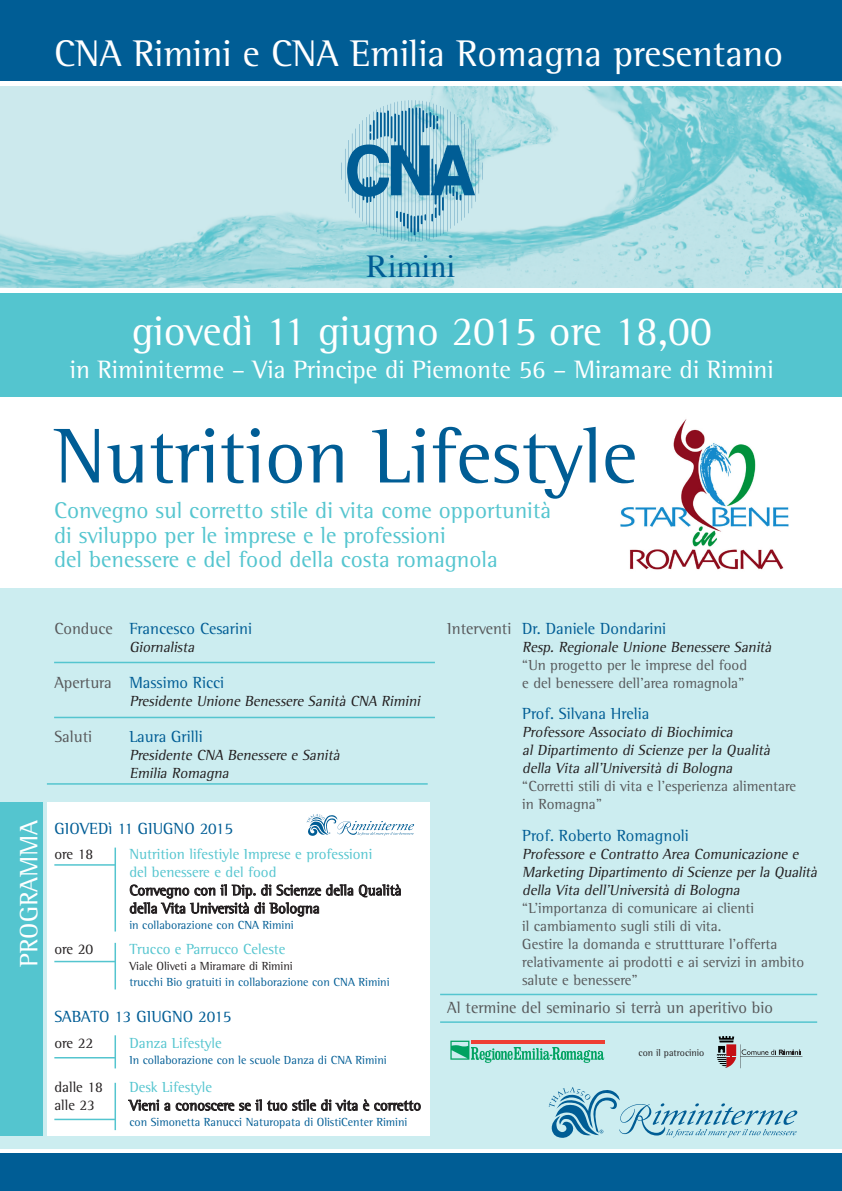
<style>
.page{position:relative;width:842px;height:1191px;background:#fff}
.page>*{position:absolute;margin:0;border:0;box-sizing:border-box;transform-origin:0 0}
.t1{font:79.5px "Rotis Semi Serif";color:#005d95}
.t2{font:42.1px "Rotis Semi Serif";color:#fff}
.t3{font:38px "Rotis Semi Serif";color:#fff}
.t4{font:32px "Times";color:#005d95}
.t5{font:25.8px "Rotis Semi Serif";color:#fff}
.t6{font:23.3px/24.7px "Rotis Semi Serif";color:#54c5cf}
.t7{font:16.5px "Rotis Semi Serif";color:#005d95}
.t8{font:16.5px "Rotis Semi Serif";color:#57585a}
.t9{font:italic 15px/18px "Rotis Semi Serif";color:#231f20}
.t10{font:15px/18px "Rotis Semi Serif";color:#57585a}
.t11{font:15px "Rotis Semi Serif";color:#231f20}
.t12{font:15px "Rotis Semi Serif";color:#54c5cf}
.t13{font:12px "Rotis Semi Serif";color:#005d95}
.t14{font:12px "Rotis Semi Serif";color:#231f20}
.t15{font:9.9px "Rotis Semi Serif";color:#231f20}
.s1{color:#57585a}
</style>
<div class="page">
<div style="left:0;top:588px;width:842px;height:560px;background:#ccedf0"></div>
<img style="left:0;top:86px;width:842px;height:201px">
<div style="left:0;top:293px;width:842px;height:104px;background:#54c5cf"></div>
<img style="left:620px;top:419px;width:169px;height:151px">
<svg style="left:341px;top:100px;width:142px;height:142px;background:#85bccf"></svg>
<div style="left:0;top:0;width:842px;height:80px;background:#005d95"></div>
<div style="left:0;top:1153px;width:842px;height:38px;background:#005d95"></div>
<hr style="left:54px;top:661px;width:381px;height:2px;background:#54c5cf">
<hr style="left:54px;top:716px;width:381px;height:2px;background:#54c5cf">
<hr style="left:440px;top:993px;width:377px;height:2px;background:#54c5cf">
<div style="left:47px;top:801px;width:383px;height:334px;background:#fff"></div>
<svg style="left:359px;top:884px;width:42px;height:13px"></svg>
<svg style="left:130px;top:884px;width:223px;height:32px"></svg>
<svg style="left:128px;top:1099px;width:42px;height:11px"></svg>
<svg style="left:176px;top:1099px;width:181px;height:11px"></svg>
<svg style="left:363px;top:1099px;width:58px;height:11px"></svg>
<svg style="left:549px;top:1087px;width:248px;height:51px"></svg>
<hr style="left:47px;top:783px;width:381px;height:1px;background:#54c5cf">
<hr style="left:440px;top:1021px;width:377px;height:1px;background:#54c5cf">
<div style="left:0;top:801px;width:43px;height:334px;background:#54c5cf"></div>
<hr style="left:115px;top:847px;width:1px;height:84px;background:#54c5cf">
<hr style="left:115px;top:943px;width:1px;height:46px;background:#54c5cf">
<hr style="left:115px;top:1082px;width:1px;height:48px;background:#54c5cf">
<hr style="left:54px;top:864px;width:61px;height:1px;background:#54c5cf">
<hr style="left:54px;top:960px;width:61px;height:2px;background:#54c5cf">
<hr style="left:54px;top:1118px;width:61px;height:2px;background:#54c5cf">
<svg style="left:450px;top:1040px;width:154px;height:22px"></svg>
<hr style="left:115px;top:1035px;width:1px;height:33px;background:#54c5cf">
<hr style="left:54px;top:1057px;width:61px;height:1px;background:#54c5cf">
<svg style="left:307px;top:814px;width:107px;height:22px"></svg>
<svg style="left:717px;top:1036px;width:85px;height:32px"></svg>
<p class="t3" style="left:54px;top:31px;width:730px">CNA Rimini e CNA Emilia Romagna presentano</p>
<p class="t4" style="left:366px;top:236px;width:90px">Rimini</p>
<p class="t2" style="left:132px;top:306px;width:582px">giovedì 11 giugno 2015 ore 18,00</p>
<p class="t5" style="left:70px;top:354px;width:705px">in Riminiterme – Via Principe di Piemonte 56 – Miramare di Rimini</p>
<p class="t1" style="left:54px;top:409px;width:585px">Nutrition Lifestyle</p>
<p class="t6" style="left:54px;top:498px;width:499px">Convegno sul corretto stile di vita come opportunità di sviluppo per le imprese e le professioni</p>
<p class="t6" style="left:54px;top:547px;width:445px">del benessere e del food della costa romagnola</p>
<p class="t5" style="left:14px;top:966px;width:148px;rotate:-90deg">PROGRAMMA</p>
<p class="t7" style="left:54px;top:618px;width:199px"><span class="s1">Conduce</span> Francesco Cesarini</p>
<p class="t9" style="left:129px;top:637px;width:70px">Giornalista</p>
<p class="t7" style="left:54px;top:672px;width:171px"><span class="s1">Apertura</span> Massimo Ricci</p>
<p class="t9" style="left:129px;top:691px;width:295px">Presidente Unione Benessere Sanità CNA Rimini</p>
<p class="t8" style="left:54px;top:726px;width:39px">Saluti</p>
<p class="t7" style="left:129px;top:726px;width:75px">Laura Grilli</p>
<p class="t9" style="left:129px;top:745px;width:215px">Presidente CNA Benessere e Sanità</p>
<p class="t9" style="left:129px;top:763px;width:104px">Emilia Romagna</p>
<p class="t7" style="left:54px;top:819px;width:180px">GIOVEDì 11 GIUGNO 2015</p>
<p class="t11" style="left:54px;top:845px;width:40px">ore 18</p>
<p class="t12" style="left:129px;top:845px;width:244px">Nutrition lifestiyle Imprese e professioni</p>
<p class="t12" style="left:129px;top:863px;width:149px">del benessere e del food</p>
<p class="t11" style="left:129px;top:881px;width:274px">Convegno con il Dip. di Scienze della Qualità</p>
<p class="t11" style="left:129px;top:899px;width:192px">della Vita Università di Bologna</p>
<p class="t13" style="left:129px;top:918px;width:166px">in collaborazione con CNA Rimini</p>
<p class="t11" style="left:54px;top:940px;width:40px">ore 20</p>
<p class="t12" style="left:129px;top:940px;width:158px">Trucco e Parrucco Celeste</p>
<p class="t14" style="left:129px;top:959px;width:165px">Viale Oliveti a Miramare di Rimini</p>
<p class="t13" style="left:129px;top:975px;width:262px">trucchi Bio gratuiti in collaborazione con CNA Rimini</p>
<p class="t7" style="left:54px;top:1007px;width:179px">SABATO 13 GIUGNO 2015</p>
<p class="t11" style="left:54px;top:1034px;width:40px">ore 22</p>
<p class="t12" style="left:129px;top:1034px;width:94px">Danza Lifestyle</p>
<p class="t13" style="left:129px;top:1053px;width:259px">In collaborazione con le scuole Danza di CNA Rimini</p>
<p class="t11" style="left:54px;top:1078px;width:50px">dalle 18</p>
<p class="t12" style="left:129px;top:1078px;width:84px">Desk Lifestyle</p>
<p class="t11" style="left:54px;top:1096px;width:42px">alle 23</p>
<p class="t11" style="left:129px;top:1096px;width:293px">Vieni a conoscere se il tuo stile di vita è corretto</p>
<p class="t13" style="left:129px;top:1115px;width:280px">con Simonetta Ranucci Naturopata di OlistiCenter Rimini</p>
<p class="t7" style="left:447px;top:618px;width:221px"><span class="s1">Interventi</span> Dr. Daniele Dondarini</p>
<p class="t9" style="left:522px;top:637px;width:254px">Resp. Regionale Unione Benessere Sanità</p>
<p class="t10" style="left:522px;top:655px;width:226px">“Un progetto per le imprese del food</p>
<p class="t10" style="left:522px;top:673px;width:224px">e del benessere dell’area romagnola”</p>
<p class="t7" style="left:522px;top:704px;width:129px">Prof. Silvana Hrelia</p>
<p class="t9" style="left:522px;top:723px;width:215px">Professore Associato di Biochimica</p>
<p class="t9" style="left:522px;top:741px;width:252px">al Dipartimento di Scienze per la Qualità</p>
<p class="t9" style="left:522px;top:759px;width:215px">della Vita all’Università di Bologna</p>
<p class="t10" style="left:522px;top:777px;width:276px">“Corretti stili di vita e l’esperienza alimentare</p>
<p class="t10" style="left:522px;top:795px;width:81px">in Romagna”</p>
<p class="t7" style="left:522px;top:825px;width:168px">Prof. Roberto Romagnoli</p>
<p class="t9" style="left:522px;top:844px;width:281px">Professore e Contratto Area Comunicazione e</p>
<p class="t9" style="left:522px;top:862px;width:299px">Marketing Dipartimento di Scienze per la Qualità della Vita dell’Università di Bologna</p>
<p class="t10" style="left:522px;top:898px;width:233px">“L’importanza di comunicare ai clienti</p>
<p class="t10" style="left:522px;top:916px;width:201px">il cambiamento sugli stili di vita.</p>
<p class="t10" style="left:522px;top:934px;width:257px">Gestire la domanda e struttturare l’offerta</p>
<p class="t10" style="left:522px;top:952px;width:283px">relativamente ai prodotti e ai servizi in ambito salute e benessere”</p>
<p class="t8" style="left:447px;top:997px;width:327px">Al termine del seminario si terrà un aperitivo bio</p>
<p class="t15" style="left:639px;top:1046px;width:67px">con il patrocinio</p>
</div>
